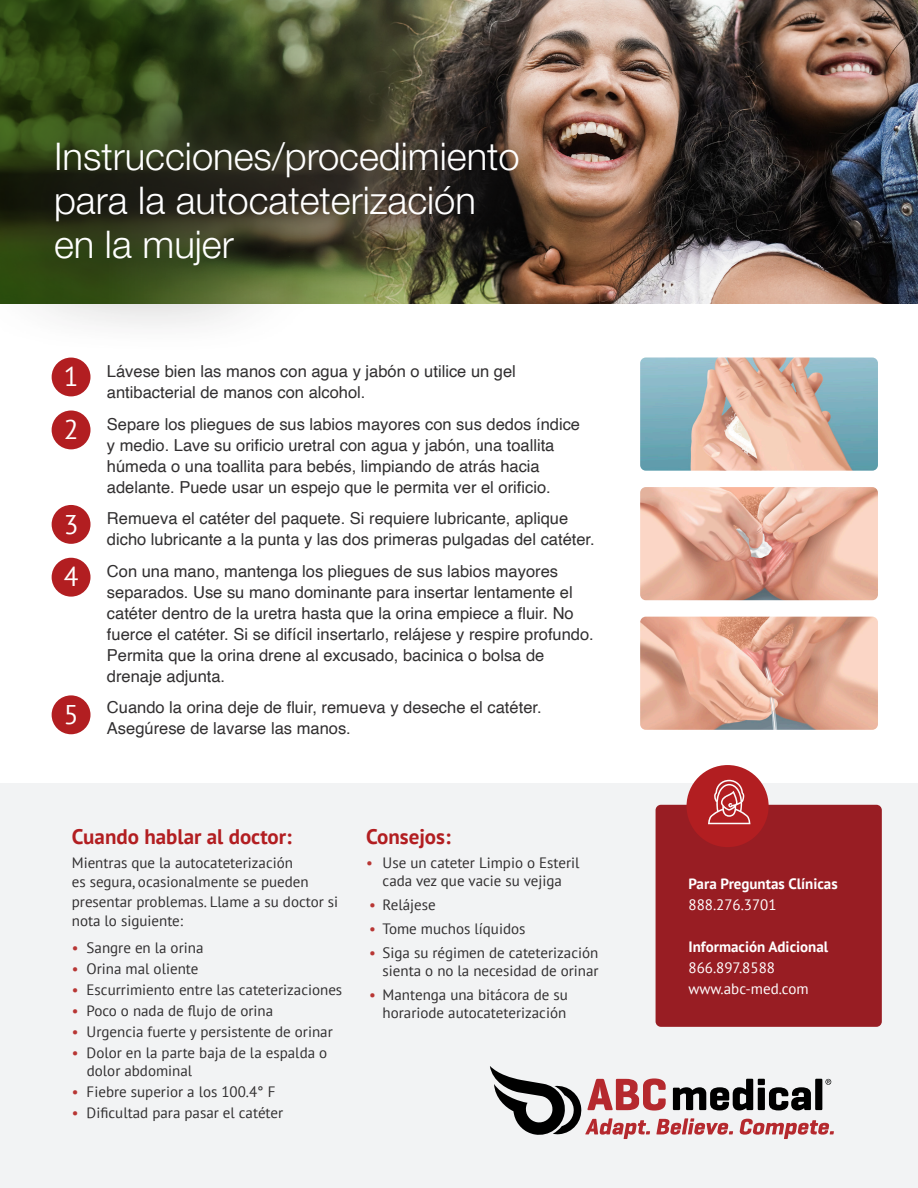
<style>
.page{position:relative;width:918px;height:1188px;background:#fff}
.page>*{position:absolute;margin:0;border:0;box-sizing:border-box;transform-origin:0 0}
.t1{font:300 38.25px/44.1px "Helvetica Neue LT Pro";color:#fff}
.t2{font:27px "PT Sans";color:#fff}
.t3{font:700 21px "PT Sans";color:#b21e21}
.t4{font:16.5px/21px "Helvetica";color:#312f30}
.t5{font:15px/18px "PT Sans";color:#312f30}
.t6{font:700 15px/21px "PT Sans";color:#fff}
.t7{font:15px "PT Sans";color:#fff}
.s1{color:#b83634}
.s2{font-weight:400}
</style>
<div class="page">
<div style="left:0;top:768px;width:918px;height:420px;background:#f2f3f4"></div>
<img style="left:432px;top:0;width:486px;height:304px">
<svg style="left:0;top:0;width:432px;height:51px;background:#3d4c24"></svg>
<div style="left:0;top:305px;width:918px;height:478px;background:#fff"></div>
<img style="left:640px;top:617px;width:238px;height:113px">
<img style="left:640px;top:358px;width:238px;height:113px">
<img style="left:640px;top:487px;width:238px;height:113px">
<div style="left:52px;top:358px;width:38px;height:38px;background:#b21e21;border-radius:50%"></div>
<div style="left:52px;top:411px;width:39px;height:38px;background:#b21e21;border-radius:50%"></div>
<div style="left:52px;top:505px;width:39px;height:39px;background:#b21e21;border-radius:50%"></div>
<div style="left:52px;top:558px;width:39px;height:39px;background:#b21e21;border-radius:50%"></div>
<div style="left:52px;top:695px;width:39px;height:39px;background:#b21e21;border-radius:50%"></div>
<div style="left:0;top:51px;width:607px;height:303px;background:#231f20;opacity:.75"></div>
<div style="left:656px;top:805px;width:226px;height:222px;background:#981d23;border-radius:5px"></div>
<div style="left:687px;top:765px;width:82px;height:82px;background:#b21e21;border-radius:50%"></div>
<svg style="left:708px;top:780px;width:42px;height:44px"></svg>
<svg style="left:490px;top:1066px;width:344px;height:73px"></svg>
<p class="t1" style="left:54px;top:133px;width:467px">Instrucciones/procedimiento para la autocateterización</p>
<p class="t1" style="left:54px;top:222px;width:181px">en la mujer</p>
<p class="t2" style="left:64px;top:359px;width:16px">1</p>
<p class="t2" style="left:64px;top:412px;width:16px">2</p>
<p class="t2" style="left:64px;top:507px;width:16px">3</p>
<p class="t2" style="left:64px;top:560px;width:16px">4</p>
<p class="t2" style="left:64px;top:697px;width:16px">5</p>
<p class="t4" style="left:107px;top:362px;width:411px">Lávese bien las manos con agua y jabón o utilice un gel antibacterial de manos con alcohol.</p>
<p class="t4" style="left:107px;top:414px;width:475px">Separe los pliegues de sus labios mayores con sus dedos índice y medio. Lave su orificio uretral con agua y jabón, una toallita húmeda o una toallita para bebés, limpiando de atrás hacia adelante. Puede usar un espejo que le permita ver el orificio.</p>
<p class="t4" style="left:107px;top:509px;width:489px">Remueva el catéter del paquete. Si requiere lubricante, aplique dicho lubricante a la punta y las dos primeras pulgadas del catéter.</p>
<p class="t4" style="left:107px;top:561px;width:488px">Con una mano, mantenga los pliegues de sus labios mayores separados. Use su mano dominante para insertar lentamente el catéter dentro de la uretra hasta que la orina empiece a fluir. No fuerce el catéter. Si se difícil insertarlo, relájese y respire profundo.<br>Permita que la orina drene al excusado, bacinica o bolsa de drenaje adjunta.</p>
<p class="t4" style="left:107px;top:698px;width:436px">Cuando la orina deje de fluir, remueva y deseche el catéter.<br>Asegúrese de lavarse las manos.</p>
<p class="t3" style="left:72px;top:823px;width:222px">Cuando hablar al doctor:</p>
<p class="t5" style="left:72px;top:853px;width:268px;line-height:19.5px">Mientras que la autocateterización<br>es segura, ocasionalmente se pueden presentar problemas. Llame a su doctor si nota lo siguiente:</p>
<p class="t5" style="left:72px;top:939px;width:133px"><span class="s1">•</span> Sangre en la orina</p>
<p class="t5" style="left:72px;top:960px;width:128px"><span class="s1">•</span> Orina mal oliente</p>
<p class="t5" style="left:72px;top:981px;width:272px"><span class="s1">•</span> Escurrimiento entre las cateterizaciones</p>
<p class="t5" style="left:72px;top:1002px;width:203px"><span class="s1">•</span> Poco o nada de flujo de orina</p>
<p class="t5" style="left:72px;top:1023px;width:262px"><span class="s1">•</span> Urgencia fuerte y persistente de orinar</p>
<p class="t5" style="left:87px;top:1044px;width:242px;text-indent:-15px"><span class="s1">•</span> Dolor en la parte baja de la espalda o dolor abdominal</p>
<p class="t5" style="left:72px;top:1083px;width:205px"><span class="s1">•</span> Fiebre superior a los 100.4° F</p>
<p class="t5" style="left:72px;top:1104px;width:213px"><span class="s1">•</span> Dificultad para pasar el catéter</p>
<p class="t3" style="left:366px;top:823px;width:86px">Consejos:</p>
<p class="t5" style="left:366px;top:853px;width:215px;text-align:center"><span class="s1">•</span> Use un cateter Limpio o Esteril cada vez que vacie su vejiga</p>
<p class="t5" style="left:369px;top:895px;width:68px"><span class="s1">•</span> Relájese</p>
<p class="t5" style="left:369px;top:919px;width:158px"><span class="s1">•</span> Tome muchos líquidos</p>
<p class="t5" style="left:369px;top:943px;width:231px;text-align:right"><span class="s1">•</span> Siga su régimen de cateterización sienta o no la necesidad de orinar</p>
<p class="t5" style="left:369px;top:985px;width:200px;text-align:right"><span class="s1">•</span> Mantenga una bitácora de su horariode autocateterización</p>
<p class="t6" style="left:688px;top:873px;width:151px">Para Preguntas Clínicas<br><span class="s2">888.276.3701</span></p>
<p class="t6" style="left:688px;top:936px;width:141px">Información Adicional<br><span class="s2">866.897.8588</span></p>
<p class="t7" style="left:688px;top:979px;width:122px">www.abc-med.com</p>
</div>
